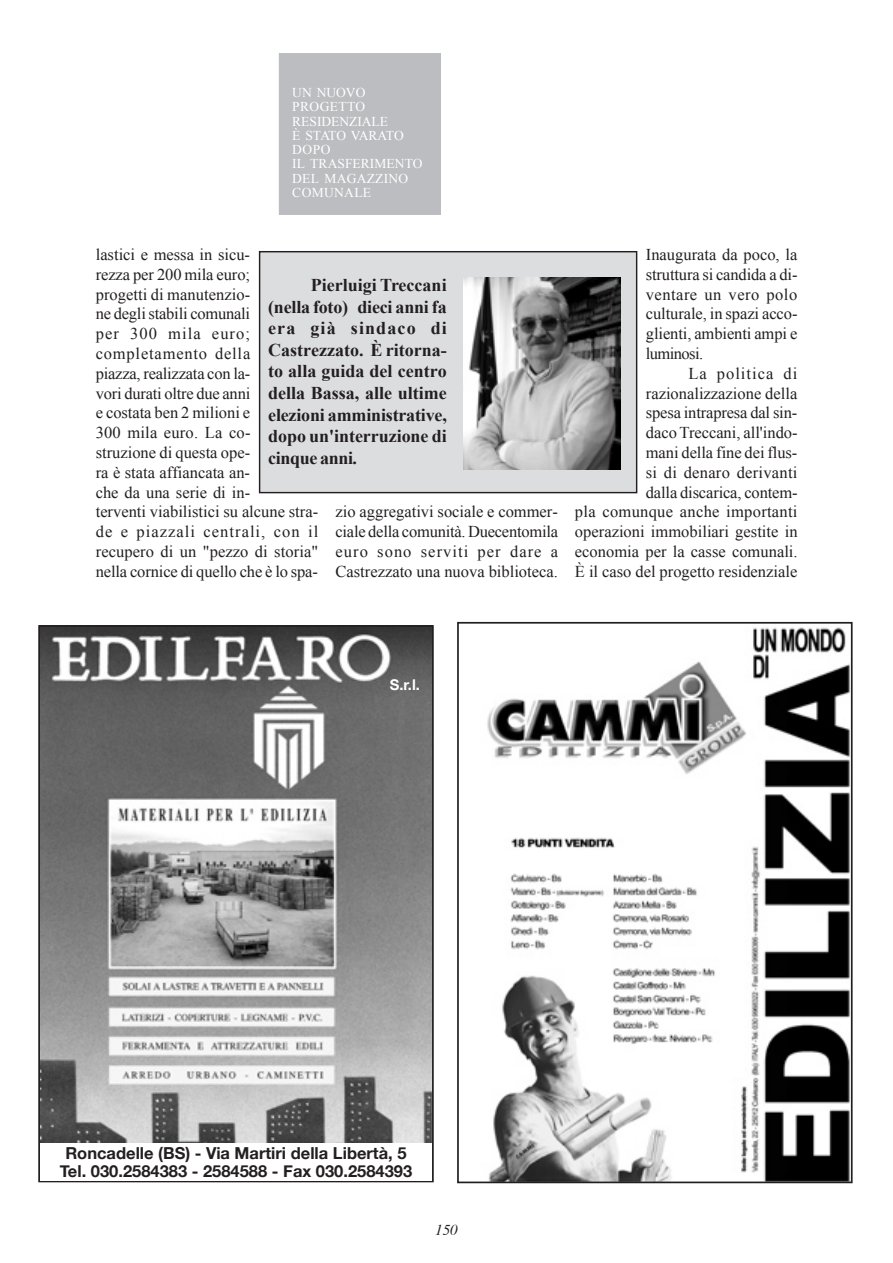
<style>
.page{position:relative;width:893px;height:1263px;background:#fff}
.page>*{position:absolute;margin:0;border:0;box-sizing:border-box;transform-origin:0 0}
.t1{font:700 18px/21.6px "Times New Roman";letter-spacing:-.01em;color:#231f20;text-align:justify}
.t2{font:16.5px/19.8px "Times New Roman";color:#231f20;text-align:justify}
.t3{font:700 16.5px/17.7px "Helvetica Neue";color:#231f20;text-align:center}
.t4{font:italic 15px "Times";color:#231f20}
.t5{font:700 14.85px "Helvetica Neue";color:#fff}
.t6{font:13.5px/14.2px "Times New Roman";letter-spacing:.005em;color:#fff}
</style>
<div class="page">
<div style="left:260px;top:252px;width:377px;height:241px;background:#dcdddf"></div>
<div style="left:259px;top:251px;width:378px;height:242px;border:1px solid #231f20"></div>
<div style="left:280px;top:53px;width:161px;height:161px;background:#bcbdc0"></div>
<img style="left:463px;top:277px;width:158px;height:193px">
<img style="left:487px;top:627px;width:363px;height:553px">
<div style="left:457px;top:622px;width:396px;height:561px;border:2px solid #231f20"></div>
<img style="left:41px;top:628px;width:390px;height:515px">
<div style="left:38px;top:625px;width:396px;height:557px;border:2px solid #231f20"></div>
<div style="left:40px;top:1143px;width:392px;height:37px;background:#fff"></div>
<p class="t6" style="left:292px;top:85px;width:132px">UN NUOVO<br>PROGETTO<br>RESIDENZIALE<br>È STATO VARATO<br>DOPO<br>IL TRASFERIMENTO<br>DEL MAGAZZINO<br>COMUNALE</p>
<p class="t2" style="left:96px;top:244px;width:224px;text-align:left">lastici e messa in sicu-<br>rezza per 200 mila euro;<br>progetti di manutenzio-<br>ne degli stabili comunali<br>per 300 mila euro; completamento della<br>piazza, realizzata con la-<br>vori durati oltre due anni<br>e costata ben 2 milioni e<br>300 mila euro. La co-<br>struzione di questa ope-<br>ra è stata affiancata an-<br>che da una serie di in-<br>terventi viabilistici su alcune stra&shy;de e piazzali centrali, con il recupero di un "pezzo di storia" nella cornice di quello che è lo spa-</p>
<p class="t1" style="left:268px;top:274px;width:180px;text-indent:42px">Pierluigi Treccani (nella foto) dieci anni fa era già sindaco di Castrezzato. È ritorna&shy;to alla guida del centro della Bassa, alle ultime elezioni amministrative, dopo un'interruzione di cinque anni.</p>
<p class="t2" style="left:335px;top:502px;width:224px">zio aggregativi sociale e commer&shy;ciale della comunità. Duecentomila euro sono serviti per dare a Castrezzato una nuova biblioteca.</p>
<p class="t2" style="left:646px;top:244px;width:153px">Inaugurata da poco, la struttura si candida a di&shy;ventare un vero polo culturale, in spazi acco&shy;glienti, ambienti ampi e luminosi.</p>
<p class="t2" style="left:575px;top:363px;width:224px;text-align:right">La politica di razionalizzazione della<br>spesa intrapresa dal sin-<br>daco Treccani, all'indo-<br>mani della fine dei flus-<br>si di denaro derivanti<br>dalla discarica, contem-<br>pla comunque anche importanti operazioni immobiliari gestite in economia per la casse comunali.<br>È il caso del progetto residenziale</p>
<p class="t5" style="left:390px;top:676px;width:32px">S.r.l.</p>
<p class="t3" style="left:60px;top:1144px;width:354px">Roncadelle (BS) - Via Martiri della Libertà, 5<br>Tel. 030.2584383 - 2584588 - Fax 030.2584393</p>
<p class="t4" style="left:435px;top:1220px;width:24px">150</p>
</div>
